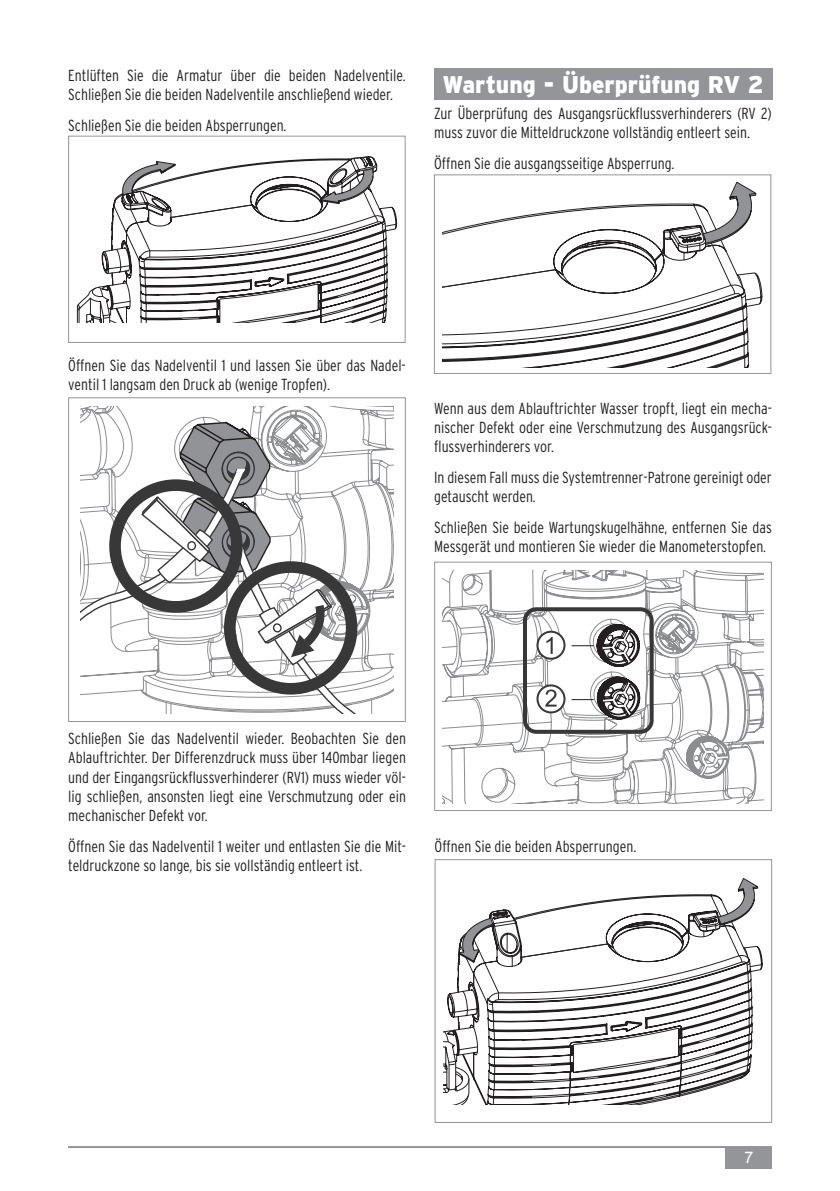
<style>
.page{position:relative;width:840px;height:1191px;background:#fff}
.page>*{position:absolute;margin:0;border:0;box-sizing:border-box;transform-origin:0 0}
.t1{font:900 24px "Interstate";color:#fff;scale:.95 1}
.t2{font:300 condensed 16px/19.2px "Interstate";color:#231f20}
.t3{font:16px "Arial";color:#fff}
</style>
<div class="page">
<div style="left:434px;top:561px;width:337px;height:250px;border:1px solid #939598"></div>
<div style="left:68px;top:136px;width:337px;height:207px;border:1px solid #939598"></div>
<div style="left:434px;top:859px;width:337px;height:264px;border:1px solid #939598"></div>
<div style="left:433px;top:174px;width:338px;height:200px;border:1px solid #939598"></div>
<div style="left:68px;top:397px;width:337px;height:325px;border:1px solid #939598"></div>
<div style="left:434px;top:68px;width:337px;height:31px;background:#939598"></div>
<svg style="left:377px;top:203px;width:20px;height:120px"></svg>
<svg style="left:77px;top:156px;width:300px;height:167px"></svg>
<svg style="left:442px;top:570px;width:19px;height:234px"></svg>
<svg style="left:461px;top:570px;width:301px;height:234px"></svg>
<svg style="left:443px;top:962px;width:15px;height:142px"></svg>
<svg style="left:458px;top:878px;width:299px;height:226px"></svg>
<svg style="left:442px;top:181px;width:314px;height:186px"></svg>
<svg style="left:80px;top:406px;width:313px;height:307px"></svg>
<hr style="left:68px;top:1146px;width:703px;height:2px;background:#939598">
<div style="left:725px;top:1147px;width:46px;height:21px;background:#939598"></div>
<p class="t2" style="left:68px;top:65px;width:339px">Entlüften Sie die Armatur über die beiden Nadelventile.<br>Schließen Sie die beiden Nadelventile anschließend wieder.</p>
<p class="t2" style="left:68px;top:115px;width:219px">Schließen Sie die beiden Absperrungen.</p>
<h1 class="t1" style="left:442px;top:71px;width:339px">Wartung - Überprüfung RV 2</h1>
<p class="t2" style="left:434px;top:103px;width:339px">Zur Überprüfung des Ausgangsrückflussverhinderers (RV 2) muss zuvor die Mitteldruckzone vollständig entleert sein.</p>
<p class="t2" style="left:434px;top:153px;width:242px">Öffnen Sie die ausgangsseitige Absperrung.</p>
<p class="t2" style="left:68px;top:356px;width:339px">Öffnen Sie das Nadelventil 1 und lassen Sie über das Nadel&shy;ventil 1 langsam den Druck ab (wenige Tropfen).</p>
<p class="t2" style="left:434px;top:398px;width:339px;text-align:justify">Wenn aus dem Ablauftrichter Wasser tropft, liegt ein mecha&shy;nischer Defekt oder eine Verschmutzung des Ausgangsrück&shy;flussverhinderers vor.</p>
<p class="t2" style="left:434px;top:467px;width:339px">In diesem Fall muss die Systemtrenner-Patrone gereinigt oder getauscht werden.</p>
<p class="t2" style="left:434px;top:517px;width:339px">Schließen Sie beide Wartungskugelhähne, entfernen Sie das<br>Messgerät und montieren Sie wieder die Manometerstopfen.</p>
<p class="t2" style="left:68px;top:729px;width:339px;text-align:justify">Schließen Sie das Nadelventil wieder. Beobachten Sie den Ablauftrichter. Der Differenzdruck muss über 140mbar liegen und der Eingangsrückflussverhinderer (RV1) muss wieder völ&shy;lig schließen, ansonsten liegt eine Verschmutzung oder ein mechanischer Defekt vor.</p>
<p class="t2" style="left:68px;top:836px;width:339px">Öffnen Sie das Nadelventil 1 weiter und entlasten Sie die Mit&shy;teldruckzone so lange, bis sie vollständig entleert ist.</p>
<p class="t2" style="left:434px;top:837px;width:203px">Öffnen Sie die beiden Absperrungen.</p>
<p class="t3" style="left:744px;top:1146px;width:10px">7</p>
</div>
